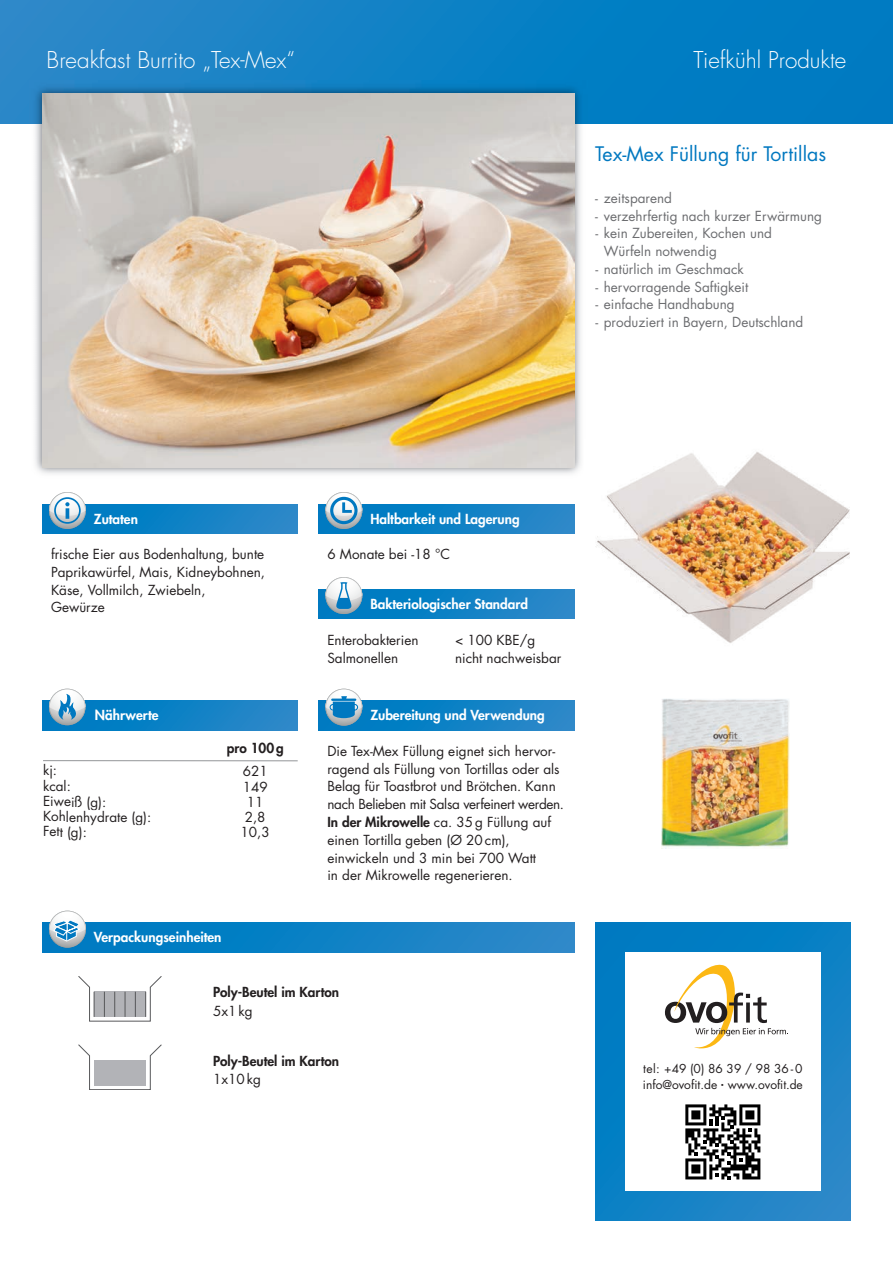
<style>
.page{position:relative;width:893px;height:1263px;background:#fff}
.page>*{position:absolute;margin:0;border:0;box-sizing:border-box;transform-origin:0 0}
.t1{font:300 22.5px "Futura";color:#fff}
.t2{font:19.5px "Futura";color:#0078c0}
.t3{font:13.5px/17.9px "Futura";color:#231f20}
.t4{font:13.5px/17.7px "Futura";color:#6c6d70}
.t5{font:800 13.5px "Futura";color:#fff}
.t6{font:800 13.5px "Futura";color:#231f20}
.t7{font:12px/15.8px "Futura";color:#231f20}
.s1{font-weight:800}
.s2{font-size:5.4px}
</style>
<div class="page">
<div style="left:0;top:0;width:893px;height:123px;background:linear-gradient(to right,#2a88c9,#0079c1)"></div>
<img style="left:29px;top:80px;width:558px;height:394px">
<img style="left:43px;top:94px;width:531px;height:374px">
<div style="left:43px;top:923px;width:531px;height:29px;background:linear-gradient(to right,#0079c1,#2b89c9)"></div>
<svg style="left:49px;top:911px;width:37px;height:37px"></svg>
<svg style="left:78px;top:976px;width:84px;height:45px"></svg>
<svg style="left:78px;top:1044px;width:84px;height:46px"></svg>
<img style="left:661px;top:699px;width:128px;height:149px">
<img style="left:585px;top:439px;width:265px;height:204px">
<svg style="left:595px;top:923px;width:255px;height:297px"></svg>
<div style="left:625px;top:952px;width:196px;height:239px;background:#fff"></div>
<svg style="left:665px;top:965px;width:123px;height:83px"></svg>
<svg style="left:685px;top:1104px;width:75px;height:75px"></svg>
<div style="left:43px;top:504px;width:255px;height:30px;background:linear-gradient(to right,#0079c1,#2a88c9)"></div>
<svg style="left:49px;top:492px;width:37px;height:37px"></svg>
<div style="left:319px;top:701px;width:255px;height:29px;background:linear-gradient(to right,#0079c1,#2a88c9)"></div>
<svg style="left:325px;top:689px;width:37px;height:37px"></svg>
<div style="left:43px;top:701px;width:255px;height:29px;background:linear-gradient(to right,#007ac1,#2988c9)"></div>
<svg style="left:49px;top:689px;width:37px;height:36px"></svg>
<div style="left:319px;top:504px;width:255px;height:30px;background:linear-gradient(to right,#0079c1,#2a88c9)"></div>
<svg style="left:325px;top:492px;width:37px;height:37px"></svg>
<div style="left:319px;top:589px;width:255px;height:30px;background:linear-gradient(to right,#0079c1,#2a88c9)"></div>
<svg style="left:325px;top:577px;width:37px;height:37px"></svg>
<hr style="left:43px;top:760px;width:255px;height:1px;background:#939598">
<h1 class="t1" style="left:47px;top:50px;width:250px">Breakfast Burrito „Tex-Mex“</h1>
<h1 class="t1" style="left:693px;top:50px;width:154px">Tiefkühl Produkte</h1>
<h2 class="t2" style="left:595px;top:145px;width:232px">Tex-Mex Füllung für Tortillas</h2>
<p class="t4" style="left:595px;top:190px;width:78px">- zeitsparend</p>
<p class="t4" style="left:595px;top:208px;width:228px">- verzehrfertig nach kurzer Erwärmung</p>
<p class="t4" style="left:604px;top:226px;width:170px;text-indent:-9px">- kein Zubereiten, Kochen und<br>Würfeln notwendig</p>
<p class="t4" style="left:595px;top:261px;width:150px">- natürlich im Geschmack</p>
<p class="t4" style="left:595px;top:279px;width:155px">- hervorragende Saftigkeit</p>
<p class="t4" style="left:595px;top:297px;width:141px">- einfache Handhabung</p>
<p class="t4" style="left:595px;top:314px;width:209px">- produziert in Bayern, Deutschland</p>
<p class="t5" style="left:94px;top:512px;width:46px">Zutaten</p>
<p class="t3" style="left:51px;top:546px;width:216px">frische Eier aus Bodenhaltung, bunte<br>Paprikawürfel, Mais, Kidneybohnen,<br>Käse, Vollmilch, Zwiebeln,<br>Gewürze</p>
<p class="t5" style="left:95px;top:709px;width:65px">Nährwerte</p>
<p class="t6" style="left:227px;top:741px;width:58px">pro 100 g</p>
<p class="t3" style="left:43px;top:763px;width:16px">kj:</p>
<p class="t3" style="left:243px;top:763px;width:26px">621</p>
<p class="t3" style="left:43px;top:779px;width:29px">kcal:</p>
<p class="t3" style="left:243px;top:779px;width:26px">149</p>
<p class="t3" style="left:43px;top:794px;width:65px">Eiweiß (g):</p>
<p class="t3" style="left:247px;top:794px;width:18px">11</p>
<p class="t3" style="left:43px;top:809px;width:110px">Kohlenhydrate (g):</p>
<p class="t3" style="left:245px;top:809px;width:22px">2,8</p>
<p class="t3" style="left:43px;top:824px;width:45px">Fett (g):</p>
<p class="t3" style="left:241px;top:824px;width:31px">10,3</p>
<p class="t5" style="left:94px;top:931px;width:129px">Verpackungseinheiten</p>
<p class="t5" style="left:370px;top:512px;width:151px">Haltbarkeit und Lagerung</p>
<p class="t3" style="left:327px;top:546px;width:124px">6 Monate bei -18 °C</p>
<p class="t5" style="left:370px;top:597px;width:159px">Bakteriologischer Standard</p>
<p class="t3" style="left:327px;top:632px;width:93px">Enterobakterien</p>
<p class="t3" style="left:455px;top:632px;width:82px">&lt; 100 KBE/g</p>
<p class="t3" style="left:327px;top:650px;width:72px">Salmonellen</p>
<p class="t3" style="left:455px;top:650px;width:108px">nicht nachweisbar</p>
<p class="t5" style="left:370px;top:709px;width:176px">Zubereitung und Verwendung</p>
<p class="t3" style="left:327px;top:743px;width:238px">Die Tex-Mex Füllung eignet sich hervor&shy;ragend als Füllung von Tortillas oder als Belag für Toastbrot und Brötchen. Kann nach Belieben mit Salsa verfeinert werden.<br><span class="s1">In der Mikrowelle</span> ca. 35 g Füllung auf einen Tortilla geben (Ø 20 cm), einwickeln und 3 min bei 700 Watt<br>in der Mikrowelle regenerieren.</p>
<p class="t6" style="left:213px;top:986px;width:128px">Poly-Beutel im Karton</p>
<p class="t3" style="left:213px;top:1003px;width:41px">5x1 kg</p>
<p class="t6" style="left:213px;top:1054px;width:128px">Poly-Beutel im Karton</p>
<p class="t3" style="left:213px;top:1071px;width:49px">1x10 kg</p>
<p class="t7" style="left:643px;top:1061px;width:161px">tel: +49 (0) 86 39 / 98 36 - 0 info@ovofit.de <span class="s2">•</span> www.ovofit.de</p>
</div>
